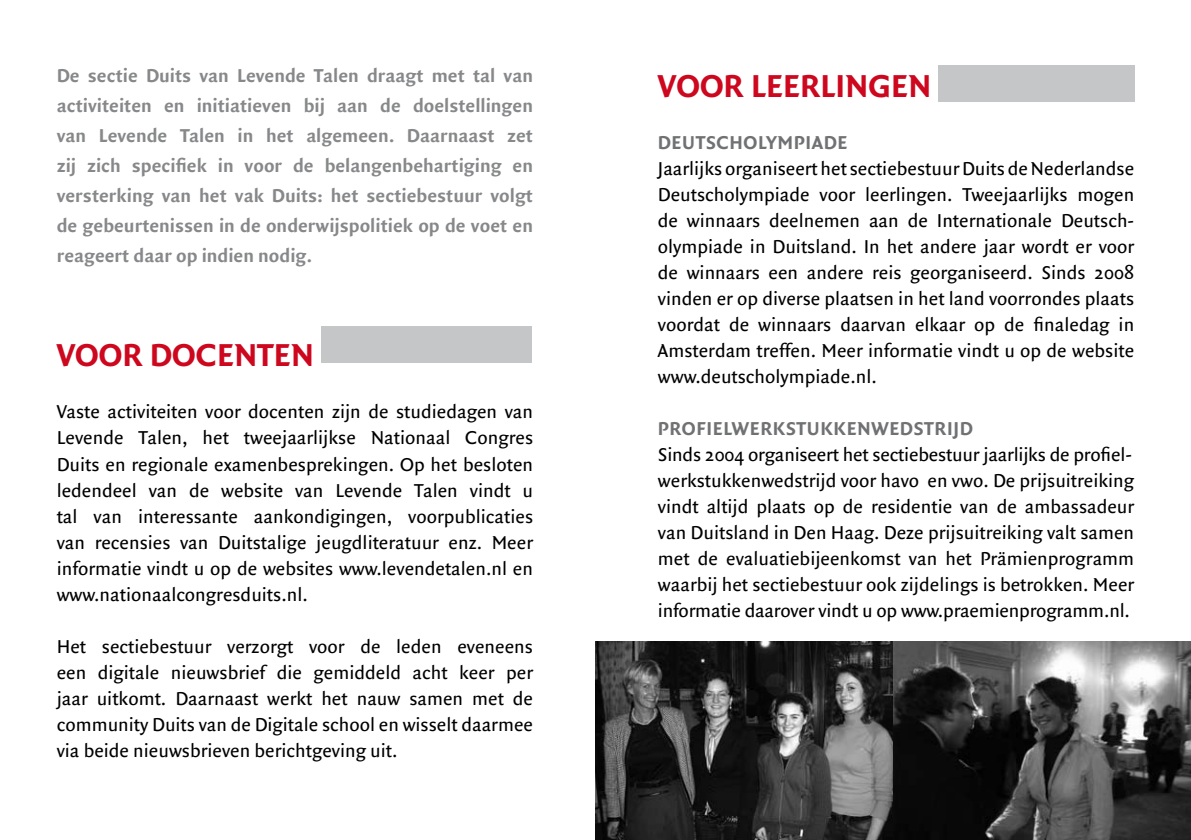
<style>
.page{position:relative;width:1191px;height:840px;background:#fff}
.page>*{position:absolute;margin:0;border:0;box-sizing:border-box;transform-origin:0 0}
.t1{font:700 34px "Quadraat Sans";color:#cd071e}
.t2{font:20px/26px "Quadraat Sans";color:#000;text-align:justify}
.t3{font:700 20px/30px "Quadraat Sans";color:#87888a;text-align:justify}
.t4{font:700 20px "Quadraat Sans";letter-spacing:.03em;color:#707173}
</style>
<div class="page">
<div style="left:322px;top:326px;width:210px;height:37px;background:#c5c6c8"></div>
<div style="left:938px;top:65px;width:196px;height:37px;background:#c5c6c8"></div>
<img style="left:595px;top:641px;width:596px;height:198px">
<p class="t3" style="left:57px;top:61px;width:478px">De sectie Duits van Levende Talen draagt met tal van activiteiten en initiatieven bij aan de doelstellingen van Levende Talen in het algemeen. Daarnaast zet zij zich specifiek in voor de belangenbehartiging en versterking van het vak Duits: het sectiebestuur volgt de gebeurtenissen in de onderwijspolitiek op de voet en reageert daar op indien nodig.</p>
<h1 class="t1" style="left:57px;top:336px;width:259px">VOOR DOCENTEN</h1>
<p class="t2" style="left:57px;top:399px;width:478px">Vaste activiteiten voor docenten zijn de studiedagen van Levende Talen, het tweejaarlijkse Nationaal Congres Duits en regionale examenbesprekingen. Op het besloten ledendeel van de website van Levende Talen vindt u tal van interessante aankondigingen, voorpublicaties van recensies van Duitstalige jeugdliteratuur enz. Meer informatie vindt u op de websites www.levendetalen.nl en www.nationaalcongresduits.nl.</p>
<p class="t2" style="left:57px;top:633px;width:478px">Het sectiebestuur verzorgt voor de leden eveneens een digitale nieuwsbrief die gemiddeld acht keer per jaar uitkomt. Daarnaast werkt het nauw samen met de community Duits van de Digitale school en wisselt daarmee via beide nieuwsbrieven berichtgeving uit.</p>
<h1 class="t1" style="left:658px;top:67px;width:275px">VOOR LEERLINGEN</h1>
<p class="t4" style="left:658px;top:131px;width:191px">DEUTSCHOLYMPIADE</p>
<p class="t2" style="left:658px;top:156px;width:478px">Jaarlijks organiseert het sectiebestuur Duits de Nederlandse Deutscholympiade voor leerlingen. Tweejaarlijks mogen de winnaars deelnemen aan de Internationale Deutsch&shy;olympiade in Duitsland. In het andere jaar wordt er voor de winnaars een andere reis georganiseerd. Sinds 2008 vinden er op diverse plaatsen in het land voorrondes plaats voordat de winnaars daarvan elkaar op de finaledag in Amsterdam treffen. Meer informatie vindt u op de website www.deutscholympiade.nl.</p>
<p class="t4" style="left:658px;top:417px;width:316px">PROFIELWERKSTUKKENWEDSTRIJD</p>
<p class="t2" style="left:658px;top:442px;width:478px">Sinds 2004 organiseert het sectiebestuur jaarlijks de profiel&shy;werkstukkenwedstrijd voor havo en vwo. De prijsuitreiking vindt altijd plaats op de residentie van de ambassadeur van Duitsland in Den Haag. Deze prijsuitreiking valt samen met de evaluatiebijeenkomst van het Prämienprogramm waarbij het sectiebestuur ook zijdelings is betrokken. Meer informatie daarover vindt u op www.praemienprogramm.nl.</p>
</div>
